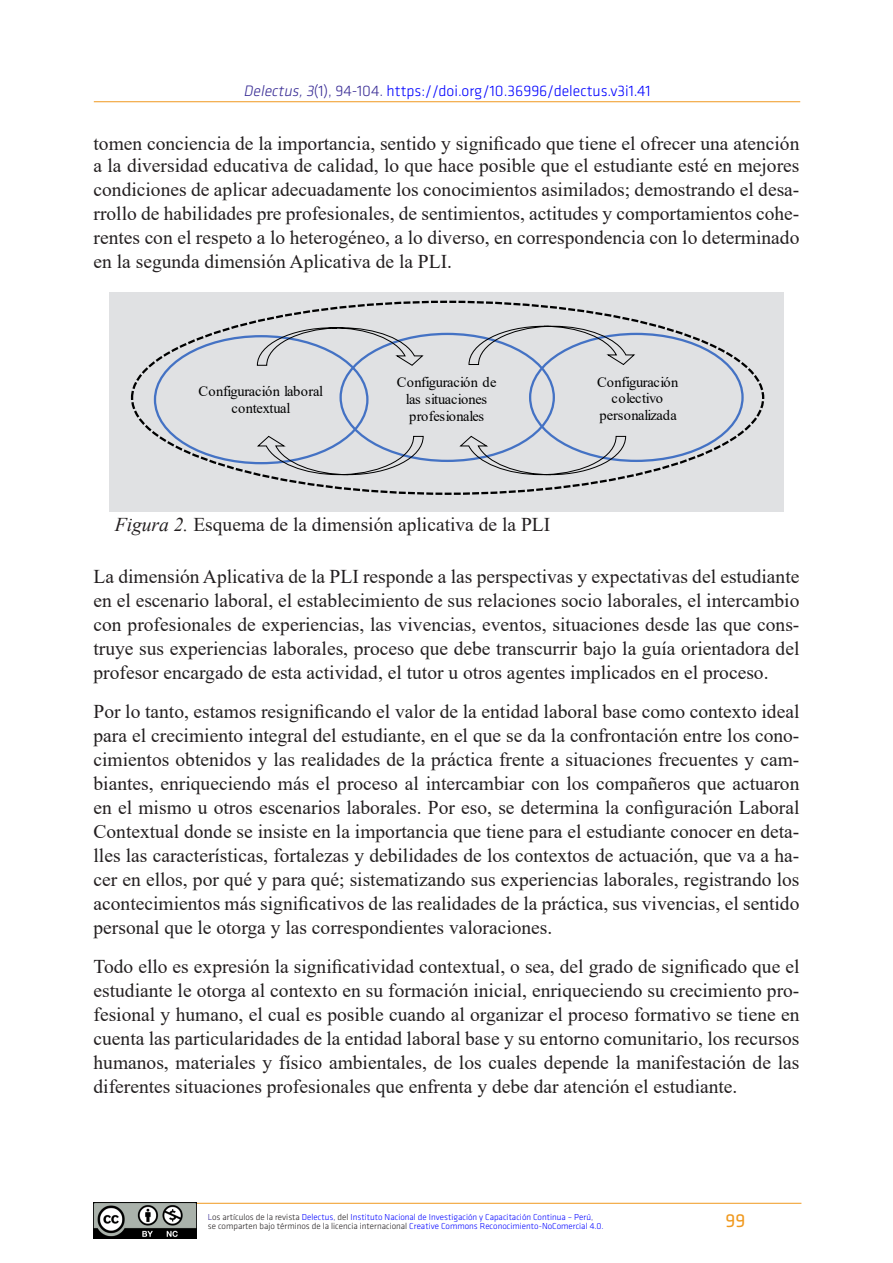
<style>
.page{position:relative;width:893px;height:1263px;background:#fff}
.page>*{position:absolute;margin:0;border:0;box-sizing:border-box;transform-origin:0 0}
.t1{font:19.5px/24px "Times New Roman";color:#231f20;text-align:justify}
.t2{font:19.5px "Klavika";color:#f0991f}
.t3{font:300 15.75px "Klavika";color:#00f}
.t4{font:14.55px/16.8px "Times New Roman";letter-spacing:-.025em;color:#000;text-align:center}
.t5{font:300 9px/9px "Klavika";color:#00f}
.s1{font-style:italic;color:#392c95}
.s2{color:#392c95}
.s3{font-style:italic}
.s4{color:#3a2e94}
.s5{color:#231f20}
</style>
<div class="page">
<hr style="left:0;top:1203px;width:801px;height:1px;background:#f0991f">
<hr style="left:94px;top:101px;width:706px;height:1px;background:#f0991f">
<svg style="left:0;top:1202px;width:94px;height:3px"></svg>
<img style="left:94px;top:1202px;width:103px;height:36px">
<div style="left:109px;top:292px;width:675px;height:219px;background:#e0e1e3"></div>
<svg style="left:257px;top:327px;width:167px;height:39px"></svg>
<svg style="left:468px;top:325px;width:168px;height:40px"></svg>
<svg style="left:459px;top:435px;width:167px;height:40px"></svg>
<svg style="left:256px;top:435px;width:168px;height:40px"></svg>
<p class="t3" style="left:244px;top:83px;width:408px"><span class="s1">Delectus,3</span><span class="s2">(1), 94-104.</span> https://doi.org/10.36996/delectus.v3i1.41</p>
<p class="t1" style="left:94px;top:131px;width:707px">tomen conciencia de la importancia, sentido y significado que tiene el ofrecer una atención a la diversidad educativa de calidad, lo que hace posible que el estudiante esté en mejores condiciones de aplicar adecuadamente los conocimientos asimilados; demostrando el desa&shy;rrollo de habilidades pre profesionales, de sentimientos, actitudes y comportamientos cohe&shy;rentes con el respeto a lo heterogéneo, a lo diverso, en correspondencia con lo determinado en la segunda dimensión Aplicativa de la PLI.</p>
<p class="t4" style="left:199px;top:382px;width:126px">Configuración laboral contextual</p>
<p class="t4" style="left:397px;top:374px;width:101px">Configuración de las situaciones profesionales</p>
<p class="t4" style="left:597px;top:373px;width:83px">Configuración colectivo personalizada</p>
<p class="t1" style="left:115px;top:511px;width:437px"><span class="s3">Figura 2.</span> Esquema de la dimensión aplicativa de la PLI</p>
<p class="t1" style="left:94px;top:564px;width:707px">La dimensión Aplicativa de la PLI responde a las perspectivas y expectativas del estudiante en el escenario laboral, el establecimiento de sus relaciones socio laborales, el intercambio con profesionales de experiencias, las vivencias, eventos, situaciones desde las que cons&shy;truye sus experiencias laborales, proceso que debe transcurrir bajo la guía orientadora del profesor encargado de esta actividad, el tutor u otros agentes implicados en el proceso.</p>
<p class="t1" style="left:94px;top:699px;width:707px">Por lo tanto, estamos resignificando el valor de la entidad laboral base como contexto ideal para el crecimiento integral del estudiante, en el que se da la confrontación entre los cono&shy;cimientos obtenidos y las realidades de la práctica frente a situaciones frecuentes y cam&shy;biantes, enriqueciendo más el proceso al intercambiar con los compañeros que actuaron en el mismo u otros escenarios laborales. Por eso, se determina la configuración Laboral Contextual donde se insiste en la importancia que tiene para el estudiante conocer en deta&shy;lles las características, fortalezas y debilidades de los contextos de actuación, que va a ha&shy;cer en ellos, por qué y para qué; sistematizando sus experiencias laborales, registrando los acontecimientos más significativos de las realidades de la práctica, sus vivencias, el sentido personal que le otorga y las correspondientes valoraciones.</p>
<p class="t1" style="left:94px;top:954px;width:707px">Todo ello es expresión la significatividad contextual, o sea, del grado de significado que el estudiante le otorga al contexto en su formación inicial, enriqueciendo su crecimiento pro&shy;fesional y humano, el cual es posible cuando al organizar el proceso formativo se tiene en cuenta las particularidades de la entidad laboral base y su entorno comunitario, los recursos humanos, materiales y físico ambientales, de los cuales depende la manifestación de las diferentes situaciones profesionales que enfrenta y debe dar atención el estudiante.</p>
<p class="t5" style="left:208px;top:1212px;width:397px"><span class="s4">L</span><span class="s5">os artículos de la revista</span> Delectus<span class="s4">,</span> <span class="s5">del</span> Instituto Nacional de Investigación y Capacitación Continua – Perú<span class="s4">,<br></span><span class="s5">se comparten bajo términos de la licencia internacional</span> Creative Commons Reconocimiento-NoComercial 4.0.</p>
<p class="t2" style="left:726px;top:1209px;width:21px">99</p>
</div>
